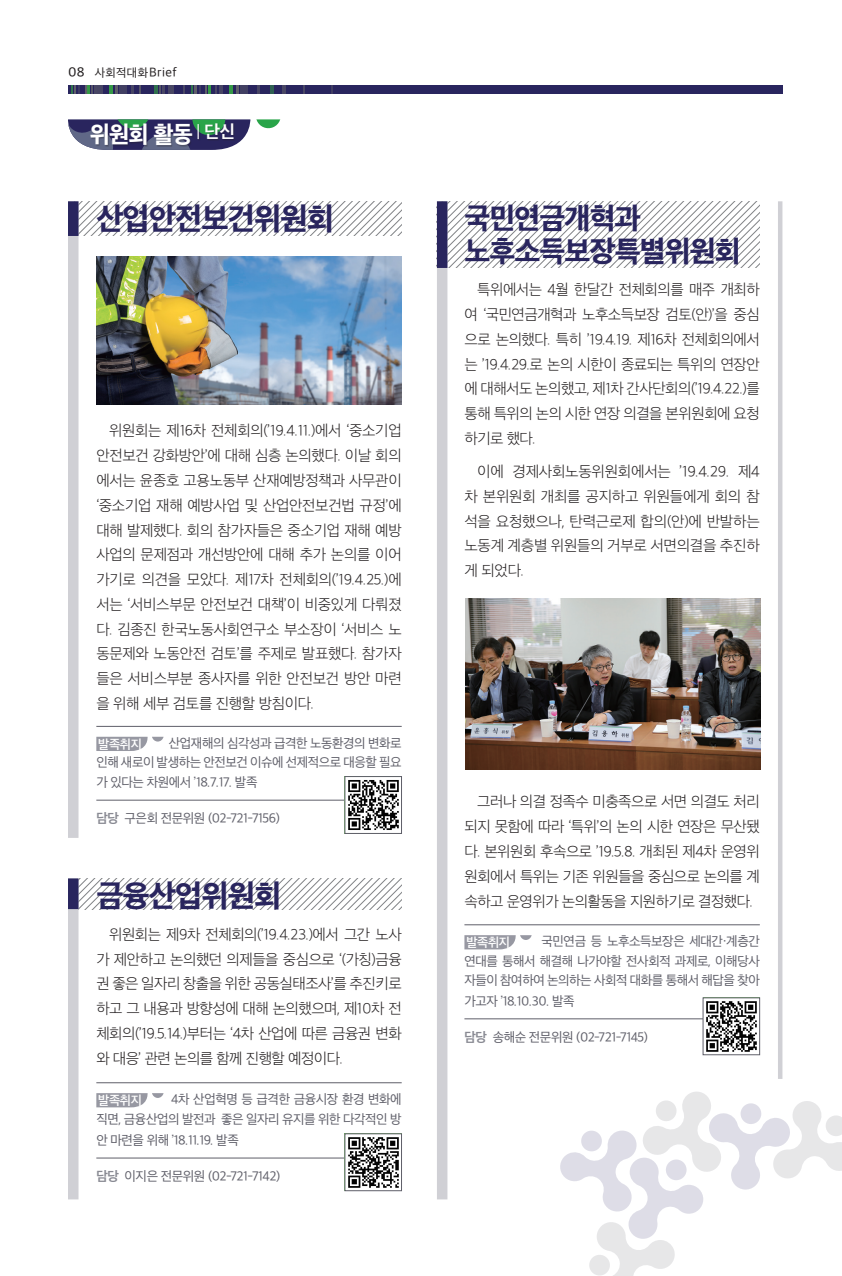
<style>
.page{position:relative;width:842px;height:1276px;background:#fff}
.page>*{position:absolute;margin:0;border:0;box-sizing:border-box;transform-origin:0 0}
.위원회활동_제목{font:800 31.5px "Apple SD Gothic Neo";letter-spacing:-.03em;color:#29255e}
.위원회활동_제목-2{font:800 30px "Apple SD Gothic Neo";letter-spacing:-.03em;color:#29255e}
.t1{font:800 24px "Apple SD Gothic Neo";color:#fff}
.t2{font:700 18px "Apple SD Gothic Neo";color:#fff}
.위원회활동_본문{font:200 15.45px/24.8px "Apple SD Gothic Neo";letter-spacing:-.03em;color:#231f20;text-align:justify}
.발족취지_본문{font:13.5px/19.8px "Apple SD Gothic Neo";letter-spacing:-.03em;color:#5f5f69;text-align:justify}
.위원회동정_본문{font:600 12.9px "Apple SD Gothic Neo";letter-spacing:-.03em;color:#fff}
.위원회활동_본문-2{font:600 12.9px "Apple SD Gothic Neo";color:#fff}
.t3{font:12px "Apple SD Gothic Neo";letter-spacing:.03em;color:#231f20}
.s1{font-weight:500;font-size:13.5px}
.s2{font-size:13.05px}
.s3{font-weight:400}
.s4{font-weight:700;color:#898a93}
</style>
<div class="page">
<div style="left:68px;top:85px;width:714px;height:9px;background:#29255e"></div>
<div style="left:119px;top:85px;width:8px;height:9px;background:#424063"></div>
<div style="left:240px;top:85px;width:8px;height:9px;background:#424063"></div>
<svg style="left:132px;top:85px;width:9px;height:9px"></svg>
<svg style="left:257px;top:85px;width:2px;height:9px"></svg>
<div style="left:97px;top:85px;width:6px;height:9px;background:#474564"></div>
<svg style="left:109px;top:85px;width:9px;height:9px"></svg>
<svg style="left:230px;top:85px;width:9px;height:9px"></svg>
<svg style="left:154px;top:85px;width:11px;height:9px"></svg>
<svg style="left:270px;top:85px;width:4px;height:9px"></svg>
<svg style="left:183px;top:85px;width:2px;height:9px"></svg>
<svg style="left:303px;top:85px;width:2px;height:9px"></svg>
<div style="left:168px;top:85px;width:5px;height:9px;background:#494764"></div>
<svg style="left:282px;top:85px;width:4px;height:9px"></svg>
<svg style="left:71px;top:85px;width:25px;height:9px"></svg>
<svg style="left:191px;top:85px;width:32px;height:9px"></svg>
<svg style="left:79px;top:201px;width:323px;height:35px"></svg>
<svg style="left:447px;top:201px;width:313px;height:67px"></svg>
<svg style="left:79px;top:878px;width:323px;height:31px"></svg>
<hr style="left:464px;top:1018px;width:296px;height:1px;background:#5f5f69">
<hr style="left:464px;top:924px;width:296px;height:1px;background:#5f5f69">
<svg style="left:464px;top:935px;width:68px;height:14px"></svg>
<img style="left:705px;top:1001px;width:53px;height:51px">
<div style="left:703px;top:997px;width:57px;height:58px;border:1px solid #5f5f69"></div>
<hr style="left:96px;top:800px;width:306px;height:1px;background:#5f5f69">
<hr style="left:96px;top:726px;width:306px;height:1px;background:#5f5f69">
<hr style="left:96px;top:1157px;width:306px;height:1px;background:#5f5f69">
<hr style="left:96px;top:1082px;width:306px;height:1px;background:#5f5f69">
<svg style="left:96px;top:737px;width:68px;height:14px"></svg>
<img style="left:347px;top:780px;width:53px;height:50px">
<div style="left:345px;top:776px;width:57px;height:57px;border:1px solid #5f5f69"></div>
<svg style="left:96px;top:1093px;width:68px;height:14px"></svg>
<img style="left:347px;top:1137px;width:53px;height:51px">
<div style="left:345px;top:1133px;width:57px;height:58px;border:1px solid #5f5f69"></div>
<div style="left:437px;top:201px;width:10px;height:998px;background:#d0d0d5"></div>
<div style="left:68px;top:201px;width:11px;height:637px;background:#d0d0d5"></div>
<div style="left:68px;top:878px;width:11px;height:321px;background:#d0d0d5"></div>
<hr style="left:778px;top:201px;width:4px;height:878px;background:#d0d0d5">
<div style="left:437px;top:201px;width:10px;height:67px;background:#29255e"></div>
<div style="left:68px;top:201px;width:11px;height:35px;background:#29255e"></div>
<div style="left:68px;top:878px;width:11px;height:31px;background:#29255e"></div>
<svg style="left:560px;top:1092px;width:282px;height:184px"></svg>
<svg style="left:68px;top:119px;width:213px;height:31px"></svg>
<div style="left:91px;top:124px;width:103px;height:23px;background:#231f20;opacity:.3"></div>
<div style="left:198px;top:123px;width:37px;height:18px;background:#231f20;opacity:.3"></div>
<img style="left:465px;top:599px;width:295px;height:171px">
<img style="left:96px;top:257px;width:306px;height:147px">
<p class="t3" style="left:68px;top:66px;width:110px"><span class="s1">08</span> 사회적대화<span class="s2">Brief</span></p>
<p class="t1" style="left:90px;top:122px;width:105px">위원회 활동</p>
<p class="t2" style="left:196px;top:122px;width:41px"><span class="s3">|</span> 단신</p>
<p class="위원회활동_제목" style="left:96px;top:201px;width:239px">산업안전보건위원회</p>
<p class="위원회활동_본문" style="left:96px;top:419px;width:307px;text-indent:13px">위원회는 제16차 전체회의(’19.4.11.)에서 ‘중소기업 안전보건 강화방안’에 대해 심층 논의했다. 이날 회의 에서는 윤종호 고용노동부 산재예방정책과 사무관이 ‘중소기업 재해 예방사업 및 산업안전보건법 규정’에 대해 발제했다. 회의 참가자들은 중소기업 재해 예방 사업의 문제점과 개선방안에 대해 추가 논의를 이어 가기로 의견을 모았다. 제17차 전체회의(’19.4.25.)에 서는 ‘서비스부문 안전보건 대책’이 비중있게 다뤄졌 다. 김종진 한국노동사회연구소 부소장이 ‘서비스 노 동문제와 노동안전 검토’를 주제로 발표했다. 참가자 들은 서비스부분 종사자를 위한 안전보건 방안 마련 을 위해 세부 검토를 진행할 방침이다.</p>
<p class="위원회동정_본문" style="left:98px;top:737px;width:45px">발족취지</p>
<p class="발족취지_본문" style="left:96px;top:734px;width:307px;text-indent:73px">산업재해의 심각성과 급격한 노동환경의 변화로 인해 새로이 발생하는 안전보건 이슈에 선제적으로 대응할 필요 가 있다는 차원에서 ’18.7.17. 발족</p>
<p class="발족취지_본문" style="left:96px;top:809px;width:185px"><span class="s4">담당</span> 구은회 전문위원 (02-721-7156)</p>
<p class="위원회활동_제목" style="left:96px;top:878px;width:187px">금융산업위원회</p>
<p class="위원회활동_본문" style="left:96px;top:923px;width:307px;text-indent:13px">위원회는 제9차 전체회의(’19.4.23.)에서 그간 노사 가 제안하고 논의했던 의제들을 중심으로 ‘(가칭)금융 권 좋은 일자리 창출을 위한 공동실태조사’를 추진키로 하고 그 내용과 방향성에 대해 논의했으며, 제10차 전 체회의(’19.5.14.)부터는 ‘4차 산업에 따른 금융권 변화 와 대응’ 관련 논의를 함께 진행할 예정이다.</p>
<p class="위원회동정_본문" style="left:98px;top:1093px;width:45px">발족취지</p>
<p class="발족취지_본문" style="left:96px;top:1090px;width:307px;line-height:20.2px;text-indent:75px">4차 산업혁명 등 급격한 금융시장 환경 변화에 직면, 금융산업의 발전과 좋은 일자리 유지를 위한 다각적인 방 안 마련을 위해 ’18.11.19. 발족</p>
<p class="발족취지_본문" style="left:96px;top:1166px;width:185px"><span class="s4">담당</span> 이지은 전문위원 (02-721-7142)</p>
<p class="위원회활동_제목-2" style="left:464px;top:202px;width:178px">국민연금개혁과</p>
<p class="위원회활동_제목-2" style="left:464px;top:235px;width:278px">노후소득보장특별위원회</p>
<p class="위원회활동_본문" style="left:464px;top:278px;width:297px;text-indent:13px">특위에서는 4월 한달간 전체회의를 매주 개최하 여 ‘국민연금개혁과 노후소득보장 검토(안)’을 중심 으로 논의했다. 특히 ’19.4.19. 제16차 전체회의에서 는 ’19.4.29.로 논의 시한이 종료되는 특위의 연장안 에 대해서도 논의했고, 제1차 간사단회의(’19.4.22.)를 통해 특위의 논의 시한 연장 의결을 본위원회에 요청 하기로 했다.</p>
<p class="위원회활동_본문" style="left:464px;top:460px;width:297px;text-indent:13px">이에 경제사회노동위원회에서는 ’19.4.29. 제4 차 본위원회 개최를 공지하고 위원들에게 회의 참 석을 요청했으나, 탄력근로제 합의(안)에 반발하는 노동계 계층별 위원들의 거부로 서면의결을 추진하 게 되었다.</p>
<p class="위원회활동_본문" style="left:464px;top:790px;width:297px;text-indent:13px">그러나 의결 정족수 미충족으로 서면 의결도 처리 되지 못함에 따라 ‘특위’의 논의 시한 연장은 무산됐 다. 본위원회 후속으로 ’19.5.8. 개최된 제4차 운영위 원회에서 특위는 기존 위원들을 중심으로 논의를 계 속하고 운영위가 논의활동을 지원하기로 결정했다.</p>
<p class="위원회활동_본문-2" style="left:466px;top:935px;width:45px">발족취지</p>
<p class="발족취지_본문" style="left:464px;top:932px;width:297px;text-indent:77px">국민연금 등 노후소득보장은 세대간·계층간 연대를 통해서 해결해 나가야할 전사회적 과제로, 이해당사 자들이 참여하여 논의하는 사회적 대화를 통해서 해답을 찾아 가고자 ’18.10.30. 발족</p>
<p class="발족취지_본문" style="left:464px;top:1027px;width:185px"><span class="s4">담당</span> 송해순 전문위원 (02-721-7145)</p>
</div>
